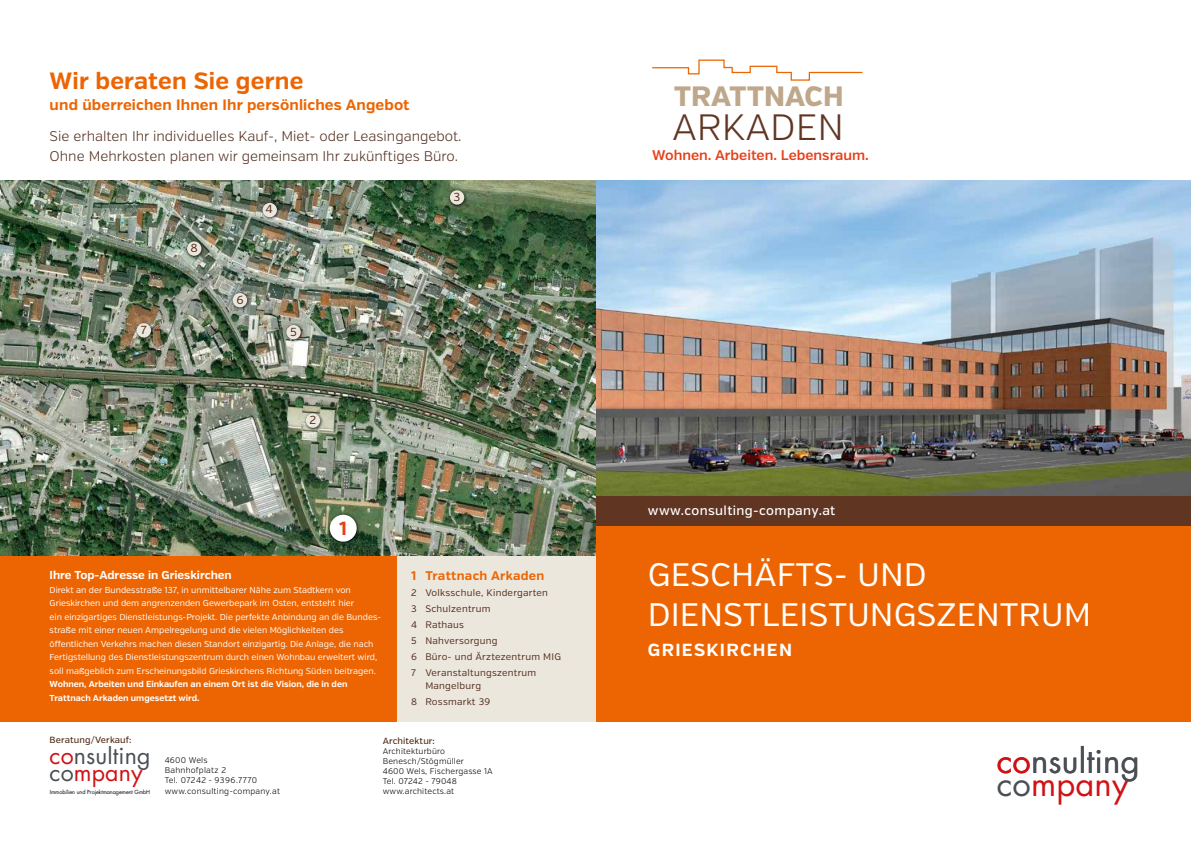
<style>
.page{position:relative;width:1191px;height:842px;background:#fff}
.page>*{position:absolute;margin:0;border:0;box-sizing:border-box;transform-origin:0 0}
.t1{font:300 36.6px "Verb";color:#603623}
.t2{font:32.8px "Futura";letter-spacing:.005em;color:#4a4f56}
.t3{font:32.8px "Futura";letter-spacing:.005em;color:#d11115}
.t4{font:32.5px/40px "Verb";color:#fff}
.t5{font:800 28px "Verb";letter-spacing:.005em;color:#bea78a}
.t6{font:700 23.5px "Verb";letter-spacing:.01em;color:#ec6502}
.t7{font:23.1px/16.2px "Futura";letter-spacing:.005em;color:#4a4f56}
.t8{font:700 19px "Verb";color:#e73f19}
.t9{font:700 17.5px "Verb";letter-spacing:.075em;color:#fff}
.t10{font:700 15px "Verb";letter-spacing:.01em;color:#ec6502}
.t11{font:300 14px/20px "Verb";color:#532f1f}
.t12{font:600 14px "Verb";color:#e73f19}
.t13{font:500 13px "Verb";letter-spacing:.03em;color:#fff}
.t14{font:700 12.5px "Verb";letter-spacing:.025em;color:#ec6502}
.t15{font:11.6px "Verb";color:#532f1f}
.t16{font:700 11.5px "Verb";color:#fff}
.t17{font:9.5px/16.1px "Verb";letter-spacing:.025em;color:#532f1f}
.t18{font:500 9px "Verb";letter-spacing:.015em;color:#532f1f}
.t19{font:8.6px/13.5px "Verb";color:#fff}
.t20{font:700 8.6px/13.5px "Verb";color:#fff}
.t21{font:300 8.2px/10px "Verb";letter-spacing:.015em;color:#000}
.t22{font:5.5px "Futura";letter-spacing:-.005em;color:#000}
.s1{color:#d11115}
.s2{color:#4a4f56}
</style>
<div class="page">
<img style="left:595px;top:180px;width:596px;height:316px">
<div style="left:595px;top:496px;width:596px;height:225px;background:#ec6502"></div>
<svg style="left:652px;top:59px;width:211px;height:22px"></svg>
<div style="left:595px;top:496px;width:596px;height:30px;background:#603623"></div>
<img style="left:0;top:180px;width:595px;height:376px">
<div style="left:327px;top:512px;width:33px;height:34px;background:#000;opacity:.75"></div>
<div style="left:330px;top:515px;width:27px;height:27px;background:#fff;border-radius:50%"></div>
<div style="left:284px;top:323px;width:21px;height:20px;background:#000;opacity:.75"></div>
<div style="left:286px;top:325px;width:15px;height:14px;background:#ece7dd;border-radius:50%"></div>
<div style="left:230px;top:291px;width:21px;height:20px;background:#000;opacity:.75"></div>
<div style="left:233px;top:293px;width:14px;height:14px;background:#ece7dd;border-radius:50%"></div>
<div style="left:134px;top:321px;width:21px;height:20px;background:#000;opacity:.75"></div>
<div style="left:137px;top:323px;width:14px;height:14px;background:#ece7dd;border-radius:50%"></div>
<div style="left:260px;top:201px;width:21px;height:20px;background:#000;opacity:.75"></div>
<div style="left:262px;top:203px;width:15px;height:14px;background:#ece7dd;border-radius:50%"></div>
<div style="left:303px;top:411px;width:21px;height:21px;background:#000;opacity:.75"></div>
<div style="left:306px;top:413px;width:14px;height:15px;background:#ece7dd;border-radius:50%"></div>
<div style="left:383px;top:556px;width:212px;height:165px;background:#ece7dd"></div>
<div style="left:0;top:556px;width:397px;height:165px;background:#ec6502"></div>
<div style="left:447px;top:188px;width:21px;height:21px;background:#000;opacity:.75"></div>
<div style="left:450px;top:190px;width:14px;height:15px;background:#ece7dd;border-radius:50%"></div>
<div style="left:185px;top:239px;width:20px;height:21px;background:#000;opacity:.75"></div>
<div style="left:187px;top:241px;width:14px;height:15px;background:#ece7dd;border-radius:50%"></div>
<h3 class="t6" style="left:50px;top:66px;width:255px">Wir beraten Sie gerne</h3>
<h3 class="t10" style="left:50px;top:96px;width:361px">und überreichen Ihnen Ihr persönliches Angebot</h3>
<h3 class="t11" style="left:50px;top:126px;width:413px">Sie erhalten Ihr individuelles Kauf-, Miet- oder Leasingangebot.<br>Ohne Mehrkosten planen wir gemeinsam Ihr zukünftiges Büro.</h3>
<h3 class="t15" style="left:141px;top:323px;width:7px">7</h3>
<h3 class="t15" style="left:191px;top:241px;width:9px">8</h3>
<h3 class="t15" style="left:265px;top:202px;width:9px">4</h3>
<h3 class="t15" style="left:236px;top:293px;width:9px">6</h3>
<h3 class="t15" style="left:290px;top:325px;width:8px">5</h3>
<h3 class="t15" style="left:309px;top:413px;width:8px">2</h3>
<h3 class="t15" style="left:453px;top:190px;width:8px">3</h3>
<h3 class="t8" style="left:339px;top:517px;width:9px">1</h3>
<h3 class="t16" style="left:50px;top:568px;width:184px">Ihre Top-Adresse in Grieskirchen</h3>
<p class="t19" style="left:50px;top:583px;width:333px">Direkt an der Bundesstraße 137, in unmittelbarer Nähe zum Stadtkern von Grieskirchen und dem angrenzenden Gewerbepark im Osten, entsteht hier<br>ein einzigartiges Dienstleistungs-Projekt. Die perfekte Anbindung an die Bundes&shy;straße mit einer neuen Ampelregelung und die vielen Möglichkeiten des öffentlichen Verkehrs machen diesen Standort einzigartig. Die Anlage, die nach Fertigstellung des Dienstleistungszentrum durch einen Wohnbau erweitert wird, soll maßgeblich zum Erscheinungsbild Grieskirchens Richtung Süden beitragen.</p>
<p class="t20" style="left:50px;top:677px;width:299px">Wohnen, Arbeiten und Einkaufen an einem Ort ist die Vision, die in den<br>Trattnach Arkaden umgesetzt wird.</p>
<h3 class="t14" style="left:411px;top:568px;width:135px">1 Trattnach Arkaden</h3>
<p class="t17" style="left:411px;top:585px;width:151px">2 Volksschule, Kindergarten<br>3 Schulzentrum<br>4 Rathaus<br>5 Nahversorgung<br>6 Büro- und Ärztezentrum MI G<br>7 Veranstaltungszentrum</p>
<p class="t17" style="left:411px;top:678px;width:81px;text-align:center">Mangelburg<br>8 Rossmarkt 39</p>
<p class="t18" style="left:50px;top:734px;width:84px">Beratung/Verkauf:</p>
<p class="t18" style="left:383px;top:736px;width:54px">Architektur:</p>
<h3 class="t7" style="left:50px;top:747px;width:102px"><span class="s1">co</span>nsulting co<span class="s1">mpany</span></h3>
<p class="t22" style="left:50px;top:789px;width:102px">Immobilien und Projektmanagement GmbH</p>
<p class="t21" style="left:383px;top:746px;width:112px">Architekturbüro<br>Benesch/Stögmüller<br>4600 Wels, Fischergasse 1A<br>Tel. 07242 - 79048 www.architects.at</p>
<p class="t21" style="left:165px;top:755px;width:94px">4600 Wels<br>Bahnhofplatz 2<br>Tel. 07242 - 9396.7770</p>
<p class="t21" style="left:165px;top:786px;width:117px">www.consulting-company.at</p>
<h3 class="t5" style="left:674px;top:79px;width:171px">TRATTNACH</h3>
<h1 class="t1" style="left:672px;top:106px;width:174px">Arkaden</h1>
<h3 class="t12" style="left:652px;top:147px;width:218px">Wohnen. Arbeiten. Lebensraum.</h3>
<h3 class="t13" style="left:648px;top:503px;width:189px">www.consulting-company.at</h3>
<h3 class="t4" style="left:648px;top:555px;width:445px">Geschäfts- und<br>Dienstleistungszentrum</h3>
<h3 class="t9" style="left:648px;top:639px;width:146px">Grieskirchen</h3>
<h2 class="t2" style="left:996px;top:738px;width:144px"><span class="s1">co</span>nsulting</h2>
<h2 class="t3" style="left:996px;top:761px;width:133px"><span class="s2">co</span>mpany</h2>
</div>
